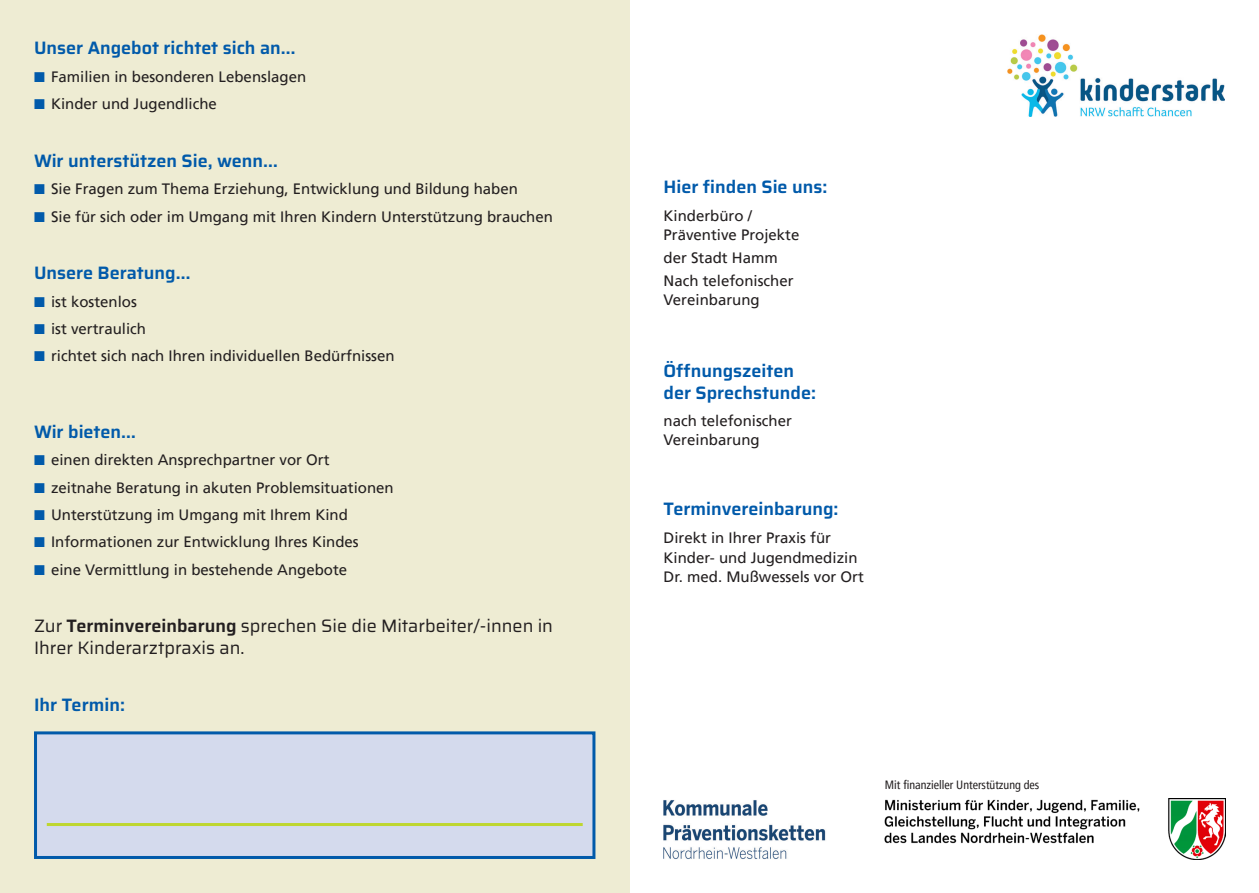
<style>
.page{position:relative;width:1259px;height:893px;background:#fff}
.page>*{position:absolute;margin:0;border:0;box-sizing:border-box;transform-origin:0 0}
.t1{font:600 18px/21.6px "Saira";color:#015aaa}
.t2{font:18px/21.6px "Saira";color:#231f20}
.t3{font:15px/18.9px "Frutiger LT Pro";color:#231f20}
.t4{font:condensed 12px "Frutiger LT Pro";color:#231f20}
.s1{color:#015aaa}
.s2{font-weight:600}
</style>
<div class="page">
<div style="left:0;top:0;width:629px;height:893px;background:#eeecd3"></div>
<div style="left:34px;top:731px;width:561px;height:128px;background:#d4daed;border:3px solid #015aaa"></div>
<hr style="left:47px;top:823px;width:536px;height:3px;background:#bed630">
<img style="left:1008px;top:34px;width:217px;height:82px">
<img style="left:884px;top:799px;width:341px;height:60px">
<img style="left:663px;top:800px;width:163px;height:60px">
<p class="t1" style="left:34px;top:37px;width:263px">Unser Angebot richtet sich an…</p>
<p class="t3" style="left:34px;top:67px;width:274px"><span class="s1">■</span> Familien in besonderen Lebenslagen</p>
<p class="t3" style="left:34px;top:95px;width:184px"><span class="s1">■</span> Kinder und Jugendliche</p>
<p class="t1" style="left:34px;top:150px;width:245px">Wir unterstützen Sie, wenn…</p>
<p class="t3" style="left:34px;top:180px;width:485px"><span class="s1">■</span> Sie Fragen zum Thema Erziehung, Entwicklung und Bildung haben</p>
<p class="t3" style="left:34px;top:207px;width:520px"><span class="s1">■</span> Sie für sich oder im Umgang mit Ihren Kindern Unterstützung brauchen</p>
<p class="t1" style="left:34px;top:262px;width:158px">Unsere Beratung…</p>
<p class="t3" style="left:34px;top:292px;width:104px"><span class="s1">■</span> ist kostenlos</p>
<p class="t3" style="left:34px;top:319px;width:114px"><span class="s1">■</span> ist vertraulich</p>
<p class="t3" style="left:34px;top:347px;width:362px"><span class="s1">■</span> richtet sich nach Ihren individuellen Bedürfnissen</p>
<p class="t1" style="left:34px;top:420px;width:103px">Wir bieten…</p>
<p class="t3" style="left:34px;top:451px;width:297px"><span class="s1">■</span> einen direkten Ansprechpartner vor Ort</p>
<p class="t3" style="left:34px;top:478px;width:361px"><span class="s1">■</span> zeitnahe Beratung in akuten Problemsituationen</p>
<p class="t3" style="left:34px;top:505px;width:315px"><span class="s1">■</span> Unterstützung im Umgang mit Ihrem Kind</p>
<p class="t3" style="left:34px;top:533px;width:326px"><span class="s1">■</span> Informationen zur Entwicklung Ihres Kindes</p>
<p class="t3" style="left:34px;top:560px;width:315px"><span class="s1">■</span> eine Vermittlung in bestehende Angebote</p>
<p class="t2" style="left:34px;top:615px;width:520px">Zur <span class="s2">Terminvereinbarung</span> sprechen Sie die Mitarbeiter/-innen in<br>Ihrer Kinderarztpraxis an.</p>
<p class="t1" style="left:34px;top:694px;width:92px">Ihr Termin:</p>
<p class="t1" style="left:663px;top:176px;width:165px">Hier finden Sie uns:</p>
<p class="t3" style="left:663px;top:206px;width:137px">Kinderbüro /<br>Präventive Projekte</p>
<p class="t3" style="left:663px;top:246px;width:132px;line-height:23.1px">der Stadt Hamm<br>Nach telefonischer</p>
<p class="t3" style="left:663px;top:290px;width:98px">Vereinbarung</p>
<p class="t1" style="left:663px;top:360px;width:154px">Öffnungszeiten der Sprechstunde:</p>
<p class="t3" style="left:663px;top:411px;width:130px">nach telefonischer<br>Vereinbarung</p>
<p class="t1" style="left:663px;top:498px;width:176px">Terminvereinbarung:</p>
<p class="t3" style="left:663px;top:528px;width:202px;line-height:19.5px">Direkt in Ihrer Praxis für<br>Kinder- und Jugendmedizin<br>Dr. med. Mußwessels vor Ort</p>
<p class="t4" style="left:885px;top:777px;width:156px">Mit finanzieller Unterstützung des</p>
</div>
